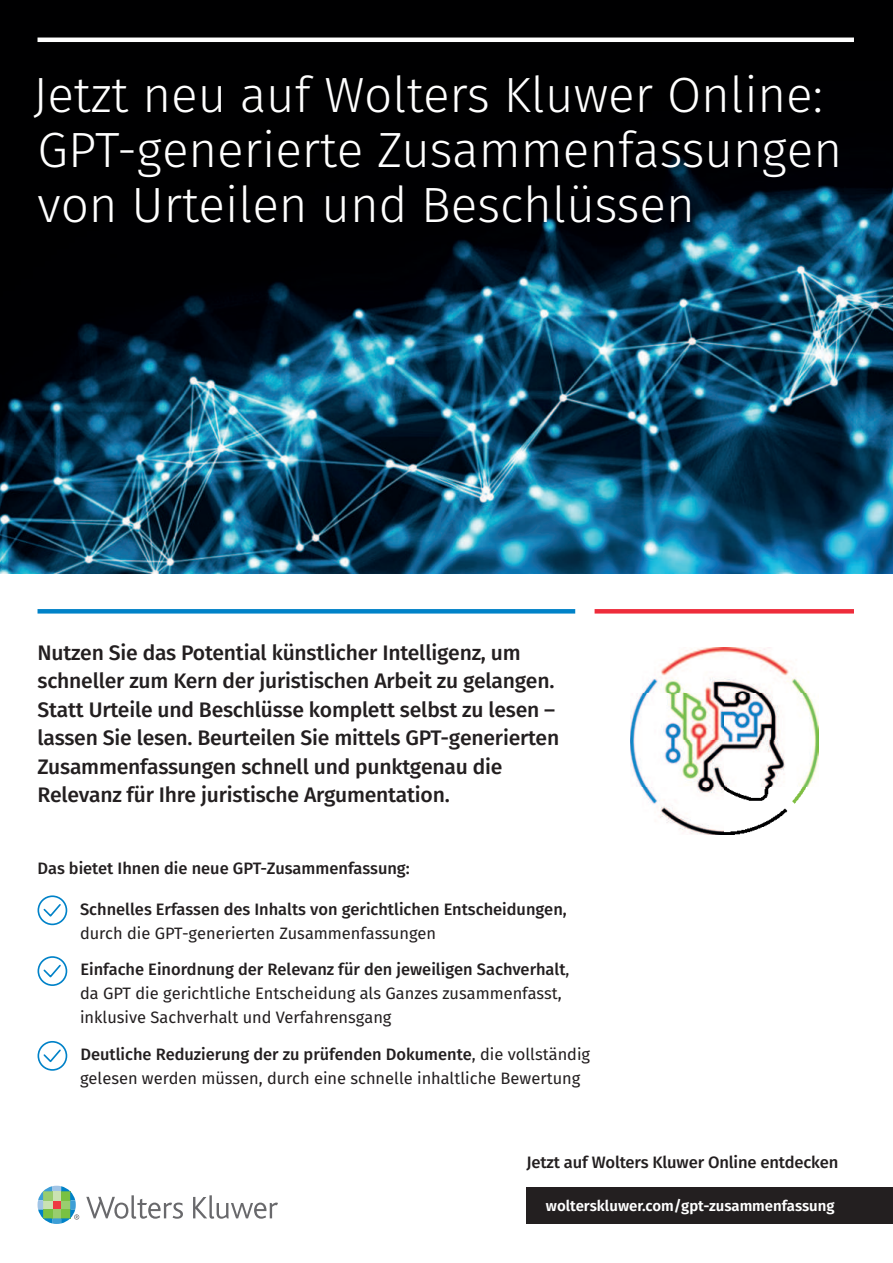
<style>
.page{position:relative;width:893px;height:1263px;background:#fff}
.page>*{position:absolute;margin:0;border:0;box-sizing:border-box;transform-origin:0 0}
.t1{font:300 49.5px/55.5px "Fira Sans";color:#fff}
.t2{font:500 21px/28.5px "Fira Sans";letter-spacing:-.01em;color:#231f20}
.t3{font:16.5px/24px "Fira Sans";color:#231f20}
.t4{font:500 16.5px "Fira Sans";color:#231f20}
.t5{font:600 15px "Fira Sans";color:#fff}
.s1{font-weight:500}
</style>
<div class="page">
<svg style="left:86px;top:1195px;width:97px;height:24px"></svg>
<svg style="left:193px;top:1195px;width:85px;height:24px"></svg>
<svg style="left:38px;top:1186px;width:41px;height:38px"></svg>
<img style="left:0;top:0;width:893px;height:573px">
<svg style="left:38px;top:609px;width:537px;height:4px;background:#0483c8"></svg>
<svg style="left:595px;top:609px;width:259px;height:4px"></svg>
<div style="left:526px;top:1188px;width:367px;height:36px;background:#231f20"></div>
<hr style="left:38px;top:38px;width:816px;height:4px;background:#fff">
<div style="left:38px;top:895px;width:29px;height:30px;border:2px solid #0082c8;border-radius:50%"></div>
<svg style="left:42px;top:902px;width:19px;height:16px"></svg>
<div style="left:38px;top:956px;width:29px;height:30px;border:2px solid #0082c8;border-radius:50%"></div>
<svg style="left:42px;top:963px;width:19px;height:16px"></svg>
<div style="left:38px;top:1041px;width:29px;height:30px;border:2px solid #0082c8;border-radius:50%"></div>
<svg style="left:42px;top:1048px;width:19px;height:16px"></svg>
<img style="left:630px;top:647px;width:188px;height:188px">
<h1 class="t1" style="left:33px;top:66px;width:811px">Jetzt neu auf Wolters Kluwer Online:<br>GPT-generierte Zusammenfassungen von Urteilen und Beschlüssen</h1>
<p class="t2" style="left:38px;top:638px;width:523px">Nutzen Sie das Potential künstlicher Intelligenz, um schneller zum Kern der juristischen Arbeit zu gelangen.<br>Statt Urteile und Beschlüsse komplett selbst zu lesen – lassen Sie lesen. Beurteilen Sie mittels GPT-generierten Zusammenfassungen schnell und punktgenau die Relevanz für Ihre juristische Argumentation.</p>
<p class="t4" style="left:38px;top:856px;width:374px">Das bietet Ihnen die neue GPT-Zusammenfassung:</p>
<p class="t4" style="left:80px;top:897px;width:488px">Schnelles Erfassen des Inhalts von gerichtlichen Entscheidungen,</p>
<p class="t3" style="left:80px;top:921px;width:358px">durch die GPT-generierten Zusammenfassungen</p>
<p class="t3" style="left:80px;top:958px;width:491px"><span class="s1">Einfache Einordnung der Relevanz für den jeweiligen Sachverhalt</span>, da GPT die gerichtliche Entscheidung als Ganzes zusammenfasst, inklusive Sachverhalt und Verfahrensgang</p>
<p class="t3" style="left:80px;top:1042px;width:512px"><span class="s1">Deutliche Reduzierung der zu prüfenden Dokumente</span>, die vollständig gelesen werden müssen, durch eine schnelle inhaltliche Bewertung</p>
<p class="t4" style="left:526px;top:1151px;width:313px">Jetzt auf Wolters Kluwer Online entdecken</p>
<p class="t5" style="left:546px;top:1195px;width:290px">wolterskluwer.com/gpt-zusammenfassung</p>
</div>
